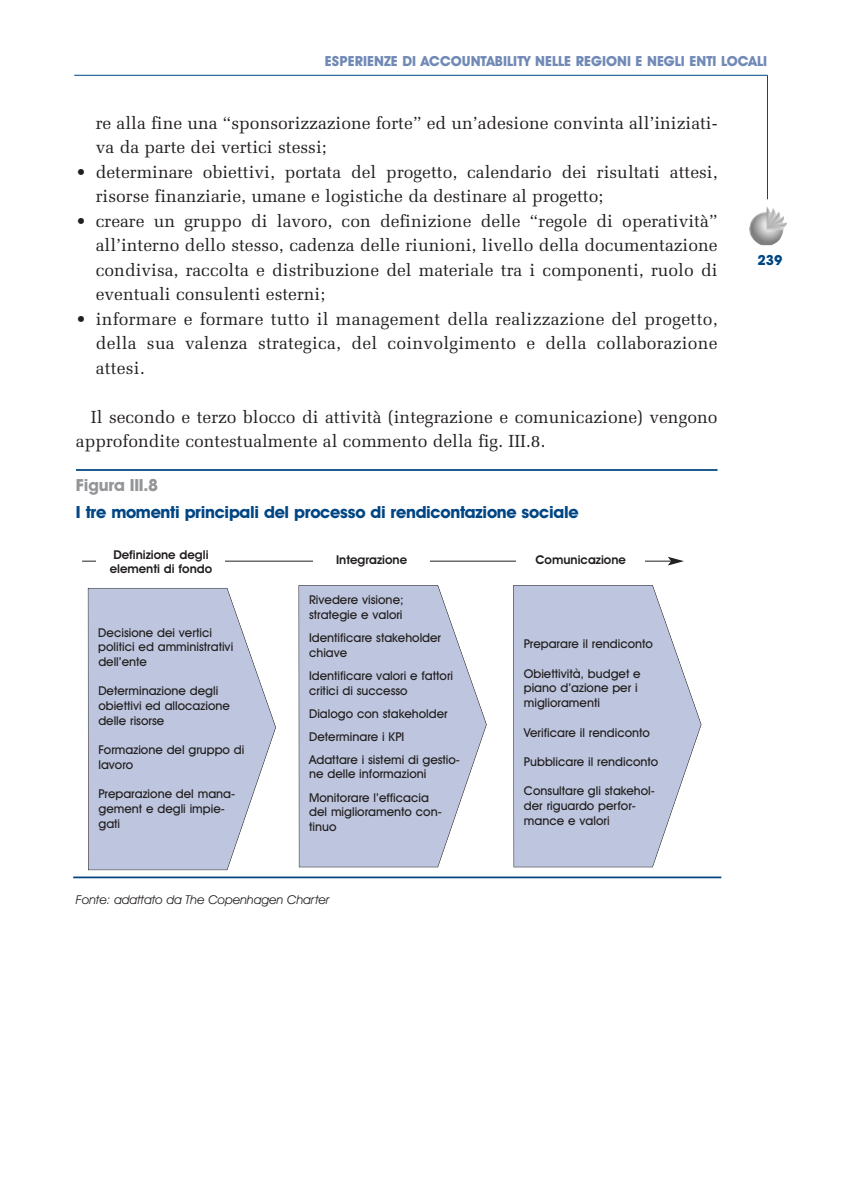
<style>
.page{position:relative;width:842px;height:1190px;background:#fff}
.page>*{position:absolute;margin:0;border:0;box-sizing:border-box;transform-origin:0 0}
.t1{font:17.5px/24.5px "Melior";color:#231f20}
.t2{font:700 16.8px "Avant Garde IT Cby BT";letter-spacing:-.02em;color:#004684}
.t3{font:700 16.8px "Avant Garde IT Cby BT";letter-spacing:-.02em;color:#939598}
.t4{font:700 14px "Avant Garde IT Cby BT";color:#7089b6}
.t5{font:700 14px "Avant Garde IT Cby BT";color:#004684}
.t6{font:500 12.25px/14.7px "Avant Garde IT Cby BT";color:#231f20}
.t7{font:600 12.25px/14.7px "Avant Garde IT Cby BT";color:#231f20}
.t8{font:italic 12.25px "Avant Garde IT Cby BT";color:#231f20}
</style>
<div class="page">
<hr style="left:74px;top:75px;width:693px;height:1px;background:#004684">
<hr style="left:767px;top:75px;width:1px;height:124px;background:#004684">
<img style="left:749px;top:207px;width:38px;height:38px">
<hr style="left:76px;top:469px;width:641px;height:2px;background:#004684">
<svg style="left:88px;top:588px;width:188px;height:282px;background:#c4cce0"></svg>
<svg style="left:298px;top:585px;width:189px;height:282px;background:#c4cce1"></svg>
<svg style="left:513px;top:585px;width:188px;height:282px;background:#c4cce0"></svg>
<hr style="left:82px;top:561px;width:589px;height:1px;background:#231f20">
<svg style="left:668px;top:557px;width:16px;height:9px"></svg>
<div style="left:97px;top:548px;width:128px;height:35px;background:#fff"></div>
<div style="left:313px;top:554px;width:117px;height:22px;background:#fff"></div>
<div style="left:516px;top:554px;width:129px;height:24px;background:#fff"></div>
<hr style="left:73px;top:877px;width:648px;height:1px;background:#004684">
<p class="t4" style="left:325px;top:56px;width:444px">ESPERIENZE DI ACCOUNTABILITY NELLE REGIONI E NEGLI ENTI LOCALI</p>
<p class="t1" style="left:96px;top:112px;width:623px">re alla fine una “sponsorizzazione forte” ed un’adesione convinta all’iniziati&shy;va da parte dei vertici stessi;</p>
<p class="t1" style="left:96px;top:161px;width:623px;text-indent:-20px">• determinare obiettivi, portata del progetto, calendario dei risultati attesi, risorse finanziarie, umane e logistiche da destinare al progetto;</p>
<p class="t1" style="left:96px;top:210px;width:623px;text-align:justify;text-indent:-20px">• creare un gruppo di lavoro, con definizione delle “regole di operatività” all’interno dello stesso, cadenza delle riunioni, livello della documentazione condivisa, raccolta e distribuzione del materiale tra i componenti, ruolo di eventuali consulenti esterni;</p>
<p class="t1" style="left:96px;top:308px;width:623px;text-align:justify;text-indent:-20px">• informare e formare tutto il management della realizzazione del progetto, della sua valenza strategica, del coinvolgimento e della collaborazione attesi.</p>
<p class="t1" style="left:76px;top:406px;width:643px;text-indent:15px">Il secondo e terzo blocco di attività (integrazione e comunicazione) vengono approfondite contestualmente al commento della fig. III.8.</p>
<p class="t3" style="left:76px;top:479px;width:84px">Figura III.8</p>
<p class="t2" style="left:76px;top:506px;width:504px">I tre momenti principali del processo di rendicontazione sociale</p>
<p class="t7" style="left:110px;top:548px;width:104px">Definizione degli elementi di fondo</p>
<p class="t7" style="left:336px;top:554px;width:72px">Integrazione</p>
<p class="t7" style="left:535px;top:554px;width:92px">Comunicazione</p>
<p class="t6" style="left:98px;top:626px;width:136px">Decisione dei vertici politici ed amministrativi dell’ente</p>
<p class="t6" style="left:98px;top:685px;width:133px">Determinazione degli obiettivi ed allocazione delle risorse</p>
<p class="t6" style="left:98px;top:744px;width:147px">Formazione del gruppo di lavoro</p>
<p class="t6" style="left:98px;top:788px;width:138px">Preparazione del mana&shy;gement e degli impie&shy;gati</p>
<p class="t6" style="left:309px;top:594px;width:96px">Rivedere visione; strategie e valori</p>
<p class="t6" style="left:309px;top:632px;width:134px">Identificare stakeholder chiave</p>
<p class="t6" style="left:309px;top:669px;width:146px">Identificare valori e fattori critici di successo</p>
<p class="t6" style="left:309px;top:703px;width:152px;line-height:23.1px">Dialogo con stakeholder<br>Determinare i KPI<br>Adattare i sistemi di gestio-</p>
<p class="t6" style="left:309px;top:764px;width:121px;line-height:23.1px">ne delle informazioni<br>Monitorare l’efficacia</p>
<p class="t6" style="left:309px;top:806px;width:134px">del miglioramento con&shy;tinuo</p>
<p class="t8" style="left:76px;top:895px;width:255px">Fonte: adattato da The Copenhagen Charter</p>
<p class="t6" style="left:524px;top:638px;width:131px">Preparare il rendiconto</p>
<p class="t6" style="left:524px;top:667px;width:118px">Obiettività, budget e piano d’azione per i miglioramenti</p>
<p class="t6" style="left:524px;top:726px;width:128px">Verificare il rendiconto</p>
<p class="t6" style="left:524px;top:756px;width:136px">Pubblicare il rendiconto</p>
<p class="t6" style="left:524px;top:785px;width:132px">Consultare gli stakehol&shy;der riguardo perfor&shy;mance e valori</p>
<p class="t5" style="left:757px;top:255px;width:26px">239</p>
</div>
